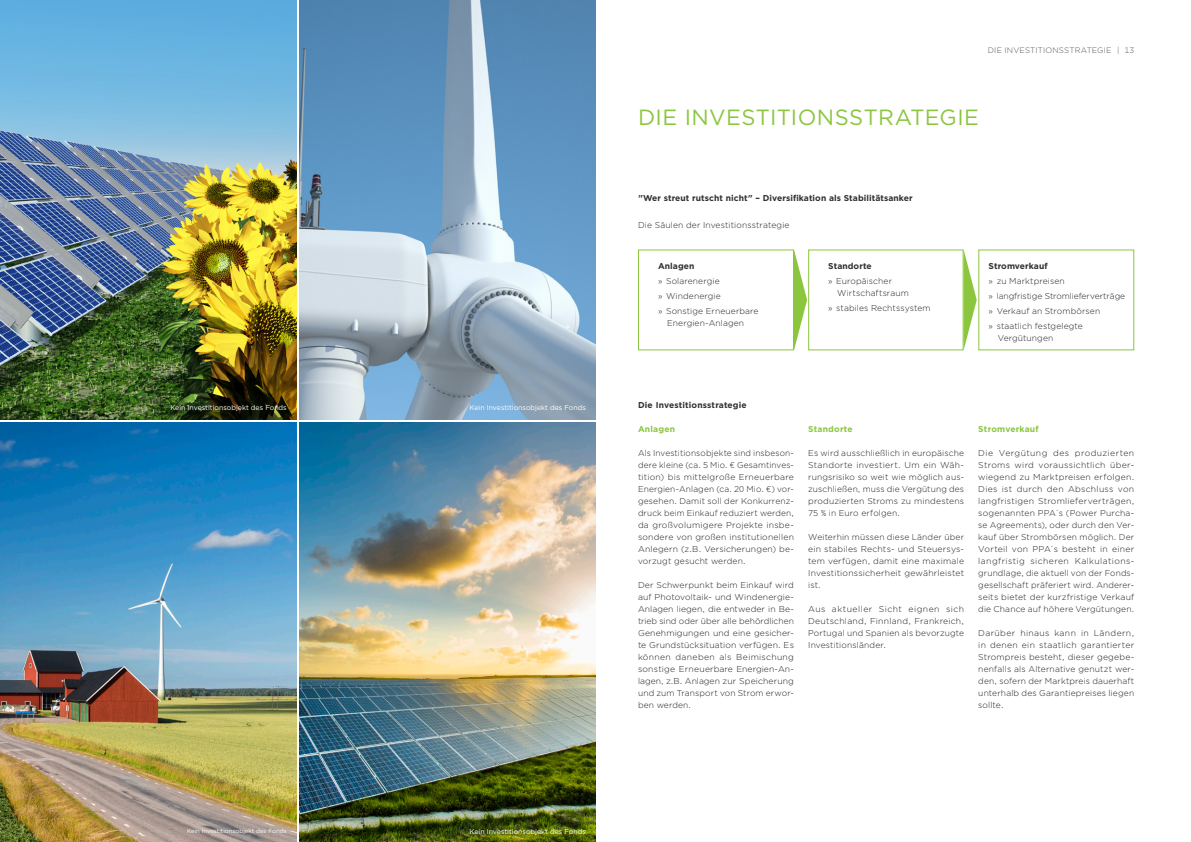
<style>
.page{position:relative;width:1191px;height:842px;background:#fff}
.page>*{position:absolute;margin:0;border:0;box-sizing:border-box;transform-origin:0 0}
.t1{font:22px "Gotham";letter-spacing:.02em;color:#8bc63e}
.t2{font:300 8.5px/12px "Gotham";letter-spacing:.015em;color:#231f20;text-align:justify}
.t3{font:700 8.5px "Gotham";letter-spacing:.01em;color:#312f30}
.t4{font:700 8.5px "Gotham";letter-spacing:.025em;color:#8bc63e}
.t5{font:300 8px "Gotham";letter-spacing:.02em;color:#505659}
.t6{font:7px "Gotham";color:#fff}
.t7{font:6px "Gotham";color:#fff}
</style>
<div class="page">
<div style="left:638px;top:249px;width:156px;height:101px;border:1px solid #8bc63e"></div>
<svg style="left:794px;top:250px;width:13px;height:100px"></svg>
<svg style="left:963px;top:249px;width:13px;height:101px"></svg>
<img style="left:299px;top:422px;width:296px;height:420px">
<img style="left:0;top:422px;width:296px;height:420px">
<img style="left:0;top:0;width:296px;height:420px">
<img style="left:299px;top:0;width:296px;height:420px">
<p class="t6" style="left:170px;top:403px;width:118px">Kein Investitionsobjekt des Fonds</p>
<p class="t6" style="left:469px;top:403px;width:118px">Kein Investitionsobjekt des Fonds</p>
<p class="t7" style="left:187px;top:827px;width:101px">Kein Investitionsobjekt des Fonds</p>
<p class="t6" style="left:469px;top:826px;width:118px">Kein Investitionsobjekt des Fonds</p>
<p class="t5" style="left:1117px;top:45px;width:18px">| 13</p>
<p class="t5" style="left:988px;top:45px;width:125px">DIE INVESTITIONSSTRATEGIE</p>
<h1 class="t1" style="left:638px;top:103px;width:342px">DIE INVESTITIONSSTRATEGIE</h1>
<p class="t3" style="left:638px;top:193px;width:276px">"Wer streut rutscht nicht" – Diversifikation als Stabilitätsanker</p>
<p class="t2" style="left:638px;top:219px;width:153px">Die Säulen der Investitionsstrategie</p>
<p class="t3" style="left:658px;top:260px;width:38px">Anlagen</p>
<p class="t2" style="left:658px;top:273px;width:102px;line-height:14.8px;text-align:left">» Solarenergie<br>» Windenergie<br>» Sonstige Erneuerbare</p>
<p class="t2" style="left:667px;top:316px;width:79px">Energien-Anlagen</p>
<p class="t3" style="left:828px;top:260px;width:45px">Standorte</p>
<p class="t2" style="left:837px;top:275px;width:73px;text-indent:-9px">» Europäischer<br>Wirtschaftsraum</p>
<p class="t2" style="left:828px;top:302px;width:104px">» stabiles Rechtssystem</p>
<p class="t3" style="left:988px;top:261px;width:60px">Stromverkauf</p>
<p class="t2" style="left:988px;top:273px;width:138px;line-height:14.8px;text-align:left">» zu Marktpreisen<br>» langfristige Stromlieferverträge » Verkauf an Strombörsen<br>» staatlich festgelegte</p>
<p class="t2" style="left:997px;top:331px;width:57px">Vergütungen</p>
<p class="t3" style="left:638px;top:399px;width:110px">Die Investitionsstrategie</p>
<p class="t4" style="left:638px;top:423px;width:39px">Anlagen</p>
<p class="t2" style="left:638px;top:447px;width:157px">Als Investitionsobjekte sind insbeson&shy;dere kleine (ca. 5 Mio. € Gesamtinves&shy;tition) bis mittelgroße Erneuerbare Energien-Anlagen (ca. 20 Mio. €) vor&shy;gesehen. Damit soll der Konkurrenz&shy;druck beim Einkauf reduziert werden, da großvolumigere Projekte insbe&shy;sondere von großen institutionellen Anlegern (z.B. Versicherungen) be&shy;vorzugt gesucht werden.</p>
<p class="t2" style="left:638px;top:579px;width:157px;text-align:left">Der Schwerpunkt beim Einkauf wird auf Photovoltaik- und Windenergie-Anlagen liegen, die entweder in Be&shy;trieb sind oder über alle behördlichen Genehmigungen und eine gesicher&shy;te Grundstücksituation verfügen. Es können daneben als Beimischung sonstige Erneuerbare Energien-An&shy;lagen, z.B. Anlagen zur Speicherung und zum Transport von Strom erwor&shy;ben werden.</p>
<p class="t4" style="left:808px;top:423px;width:46px">Standorte</p>
<p class="t2" style="left:808px;top:447px;width:157px">Es wird ausschließlich in europäische Standorte investiert. Um ein Wäh&shy;rungsrisiko so weit wie möglich aus&shy;zuschließen, muss die Vergütung des produzierten Stroms zu mindestens 75 % in Euro erfolgen.</p>
<p class="t2" style="left:808px;top:531px;width:157px">Weiterhin müssen diese Länder über ein stabiles Rechts- und Steuersys&shy;tem verfügen, damit eine maximale Investitionssicherheit gewährleistet ist.</p>
<p class="t2" style="left:808px;top:603px;width:157px">Aus aktueller Sicht eignen sich Deutschland, Finnland, Frankreich, Portugal und Spanien als bevorzugte Investitionsländer.</p>
<p class="t4" style="left:978px;top:423px;width:62px">Stromverkauf</p>
<p class="t2" style="left:978px;top:447px;width:157px">Die Vergütung des produzierten Stroms wird voraussichtlich über&shy;wiegend zu Marktpreisen erfolgen.<br>Dies ist durch den Abschluss von langfristigen Stromlieferverträgen, sogenannten PPA´s (Power Purcha&shy;se Agreements), oder durch den Ver&shy;kauf über Strombörsen möglich. Der Vorteil von PPA´s besteht in einer langfristig sicheren Kalkulations&shy;grundlage, die aktuell von der Fonds&shy;gesellschaft präferiert wird. Anderer&shy;seits bietet der kurzfristige Verkauf die Chance auf höhere Vergütungen.</p>
<p class="t2" style="left:978px;top:627px;width:157px">Darüber hinaus kann in Ländern, in denen ein staatlich garantierter Strompreis besteht, dieser gegebe&shy;nenfalls als Alternative genutzt wer&shy;den, sofern der Marktpreis dauerhaft unterhalb des Garantiepreises liegen sollte.</p>
</div>
